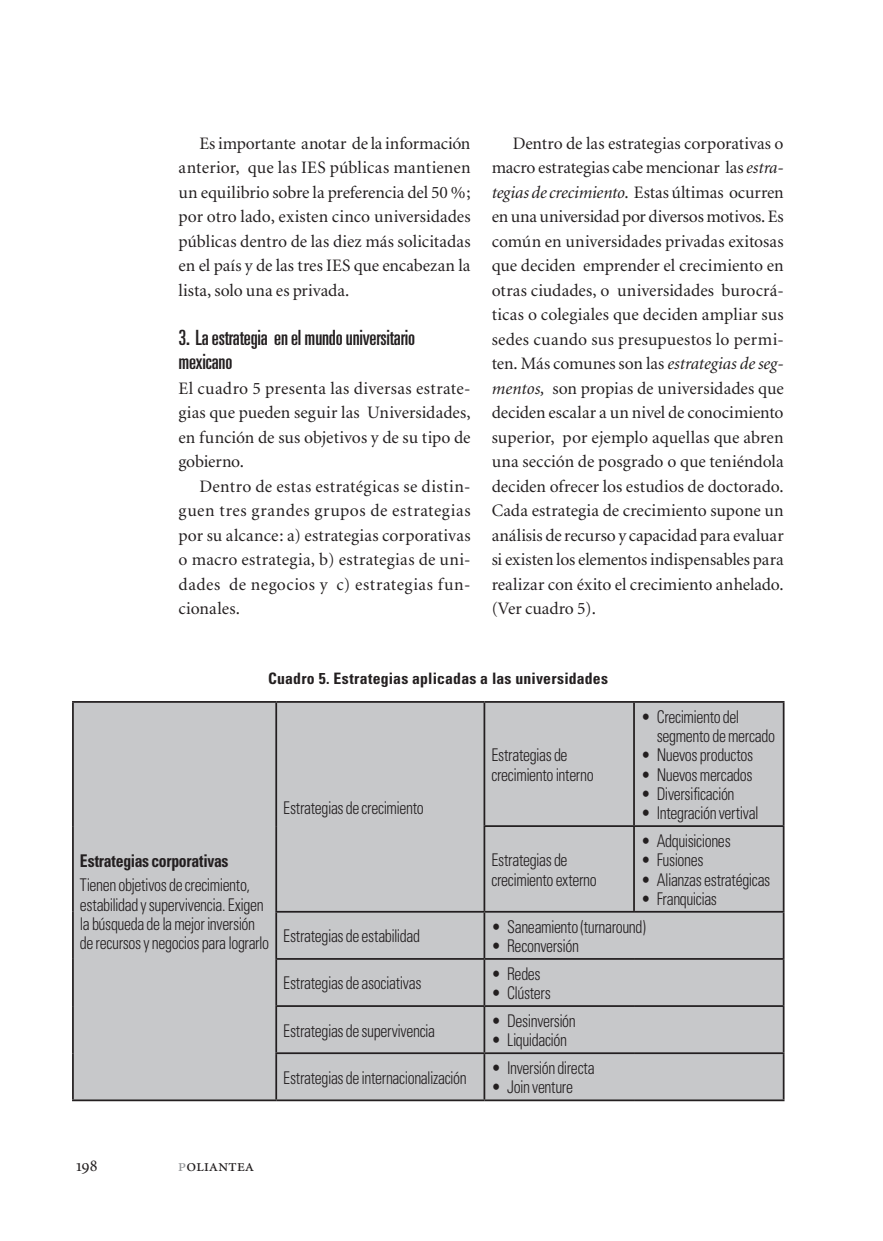
<style>
.page{position:relative;width:883px;height:1241px;background:#fff}
.page>*{position:absolute;margin:0;border:0;box-sizing:border-box;transform-origin:0 0}
.t1{font:ultra-condensed 21px/24.5px "Univers";letter-spacing:-.01em;color:#231f20}
.t2{font:17.5px/24.5px "Minion";letter-spacing:.005em;color:#231f20;text-align:justify}
.t3{font:300 condensed 17.5px/19.2px "Univers";letter-spacing:-.025em;color:#231f20;scale:.9 1}
.t4{font:700 condensed 17.5px "Univers";letter-spacing:-.02em;color:#231f20;scale:.9 1}
.t5{font:17.5px "Minion Regular SC";letter-spacing:-.01em;color:#231f20}
.t6{font:700 condensed 15.75px "Univers";letter-spacing:.015em;color:#231f20}
.s1{font-style:italic}
.s2{color:#939598}
</style>
<div class="page">
<div style="left:74px;top:702px;width:709px;height:397px;background:#c7c8ca"></div>
<div style="left:277px;top:826px;width:506px;height:273px;background:#c7c8ca"></div>
<hr style="left:72px;top:701px;width:204px;height:1px;background:#231f20">
<hr style="left:72px;top:702px;width:2px;height:124px;background:#231f20">
<hr style="left:276px;top:701px;width:208px;height:1px;background:#231f20">
<hr style="left:275px;top:702px;width:2px;height:124px;background:#231f20">
<hr style="left:484px;top:701px;width:150px;height:1px;background:#231f20">
<hr style="left:484px;top:702px;width:1px;height:123px;background:#231f20">
<hr style="left:634px;top:701px;width:151px;height:1px;background:#231f20">
<hr style="left:633px;top:702px;width:2px;height:123px;background:#231f20">
<hr style="left:783px;top:702px;width:2px;height:123px;background:#231f20">
<hr style="left:72px;top:826px;width:2px;height:85px;background:#231f20">
<hr style="left:275px;top:826px;width:2px;height:84px;background:#231f20">
<hr style="left:484px;top:825px;width:150px;height:1px;background:#231f20">
<hr style="left:484px;top:826px;width:1px;height:84px;background:#231f20">
<hr style="left:634px;top:825px;width:151px;height:1px;background:#231f20">
<hr style="left:633px;top:826px;width:2px;height:84px;background:#231f20">
<hr style="left:783px;top:826px;width:2px;height:84px;background:#231f20">
<hr style="left:72px;top:911px;width:2px;height:47px;background:#231f20">
<hr style="left:275px;top:910px;width:209px;height:2px;background:#231f20">
<hr style="left:275px;top:912px;width:2px;height:45px;background:#231f20">
<hr style="left:484px;top:910px;width:150px;height:2px;background:#231f20">
<hr style="left:484px;top:912px;width:1px;height:45px;background:#231f20">
<hr style="left:634px;top:910px;width:151px;height:2px;background:#231f20">
<hr style="left:783px;top:912px;width:2px;height:45px;background:#231f20">
<hr style="left:72px;top:958px;width:2px;height:47px;background:#231f20">
<hr style="left:275px;top:957px;width:209px;height:2px;background:#231f20">
<hr style="left:275px;top:959px;width:2px;height:46px;background:#231f20">
<hr style="left:484px;top:957px;width:150px;height:2px;background:#231f20">
<hr style="left:484px;top:959px;width:1px;height:46px;background:#231f20">
<hr style="left:634px;top:957px;width:151px;height:2px;background:#231f20">
<hr style="left:783px;top:959px;width:2px;height:46px;background:#231f20">
<hr style="left:72px;top:1005px;width:2px;height:48px;background:#231f20">
<hr style="left:275px;top:1005px;width:209px;height:1px;background:#231f20">
<hr style="left:275px;top:1006px;width:2px;height:46px;background:#231f20">
<hr style="left:484px;top:1005px;width:150px;height:1px;background:#231f20">
<hr style="left:484px;top:1006px;width:1px;height:46px;background:#231f20">
<hr style="left:634px;top:1005px;width:151px;height:1px;background:#231f20">
<hr style="left:783px;top:1006px;width:2px;height:46px;background:#231f20">
<hr style="left:72px;top:1053px;width:2px;height:46px;background:#231f20">
<hr style="left:275px;top:1052px;width:209px;height:1px;background:#231f20">
<hr style="left:275px;top:1053px;width:2px;height:46px;background:#231f20">
<hr style="left:484px;top:1052px;width:150px;height:1px;background:#231f20">
<hr style="left:484px;top:1053px;width:1px;height:46px;background:#231f20">
<hr style="left:634px;top:1052px;width:151px;height:1px;background:#231f20">
<hr style="left:783px;top:1053px;width:2px;height:46px;background:#231f20">
<hr style="left:72px;top:1099px;width:204px;height:1px;background:#231f20">
<hr style="left:276px;top:1099px;width:208px;height:1px;background:#231f20">
<hr style="left:484px;top:1099px;width:150px;height:1px;background:#231f20">
<hr style="left:634px;top:1099px;width:151px;height:1px;background:#231f20">
<p class="t2" style="left:179px;top:131px;width:294px;text-indent:21px">Es importante anotar de la información anterior, que las IES públicas mantienen un equilibrio sobre la preferencia del 50 %; por otro lado, existen cinco universidades públicas dentro de las diez más solicitadas en el país y de las tres IES que encabezan la lista, solo una es privada.</p>
<p class="t1" style="left:179px;top:325px;width:238px">3. La estrategia en el mundo universitario mexicano</p>
<p class="t2" style="left:179px;top:376px;width:294px">El cuadro 5 presenta las diversas estrate&shy;gias que pueden seguir las Universidades, en función de sus objetivos y de su tipo de gobierno.</p>
<p class="t2" style="left:179px;top:474px;width:294px;text-indent:21px">Dentro de estas estratégicas se distin&shy;guen tres grandes grupos de estrategias por su alcance: a) estrategias corporativas o macro estrategia, b) estrategias de uni&shy;dades de negocios y c) estrategias fun&shy;cionales.</p>
<p class="t2" style="left:492px;top:131px;width:294px;text-indent:21px">Dentro de las estrategias corporativas o macro estrategias cabe mencionar las <span class="s1">estra&shy;tegias de crecimiento</span>. Estas últimas ocurren en una universidad por diversos motivos. Es común en universidades privadas exitosas que deciden emprender el crecimiento en otras ciudades, o universidades burocrá&shy;ticas o colegiales que deciden ampliar sus sedes cuando sus presupuestos lo permi&shy;ten. Más comunes son las <span class="s1">estrategias de seg&shy;mentos,</span> son propias de universidades que deciden escalar a un nivel de conocimiento superior, por ejemplo aquellas que abren una sección de posgrado o que teniéndola deciden ofrecer los estudios de doctorado.<br>Cada estrategia de crecimiento supone un análisis de recurso y capacidad para evaluar si existen los elementos indispensables para realizar con éxito el crecimiento anhelado. (Ver cuadro 5).</p>
<p class="t6" style="left:268px;top:668px;width:342px">Cuadro 5. Estrategias aplicadas a las universidades</p>
<p class="t3" style="left:283px;top:797px;width:158px">Estrategias de crecimiento</p>
<p class="t3" style="left:491px;top:745px;width:115px">Estrategias de crecimiento interno</p>
<p class="t3" style="left:657px;top:707px;width:133px;text-indent:-16px">• Crecimiento del segmento de mercado</p>
<p class="t3" style="left:641px;top:745px;width:126px">• Nuevos productos</p>
<p class="t3" style="left:641px;top:764px;width:125px">• Nuevos mercados</p>
<p class="t3" style="left:641px;top:784px;width:105px">• Diversificación</p>
<p class="t3" style="left:641px;top:803px;width:132px">• Integración vertival</p>
<p class="t4" style="left:80px;top:850px;width:167px">Estrategias corporativas</p>
<p class="t3" style="left:80px;top:875px;width:212px">Tienen objetivos de crecimiento, estabilidad y supervivencia. Exigen la búsqueda de la mejor inversión de recursos y negocios para lograrlo</p>
<p class="t3" style="left:283px;top:926px;width:154px">Estrategias de estabilidad</p>
<p class="t3" style="left:283px;top:973px;width:155px">Estrategias de asociativas</p>
<p class="t3" style="left:283px;top:1020px;width:170px">Estrategias de supervivencia</p>
<p class="t3" style="left:283px;top:1067px;width:205px">Estrategias de internacionalización</p>
<p class="t3" style="left:491px;top:850px;width:119px">Estrategias de crecimiento externo</p>
<p class="t3" style="left:641px;top:831px;width:101px">• Adquisiciones</p>
<p class="t3" style="left:641px;top:850px;width:71px">• Fusiones</p>
<p class="t3" style="left:641px;top:869px;width:145px">• Alianzas estratégicas</p>
<p class="t3" style="left:641px;top:888px;width:86px">• Franquicias</p>
<p class="t3" style="left:491px;top:916px;width:173px">• Saneamiento (turnaround)</p>
<p class="t3" style="left:491px;top:935px;width:99px">• Reconversión</p>
<p class="t3" style="left:491px;top:963px;width:56px">• Redes</p>
<p class="t3" style="left:491px;top:983px;width:68px">• Clústers</p>
<p class="t3" style="left:491px;top:1010px;width:95px">• Desinversión</p>
<p class="t3" style="left:491px;top:1030px;width:86px">• Liquidación</p>
<p class="t3" style="left:491px;top:1058px;width:116px">• Inversión directa</p>
<p class="t3" style="left:491px;top:1077px;width:92px">• Join venture</p>
<p class="t5" style="left:76px;top:1156px;width:23px">198</p>
<p class="t5" style="left:178px;top:1156px;width:78px"><span class="s2">p</span>oliantea</p>
</div>
